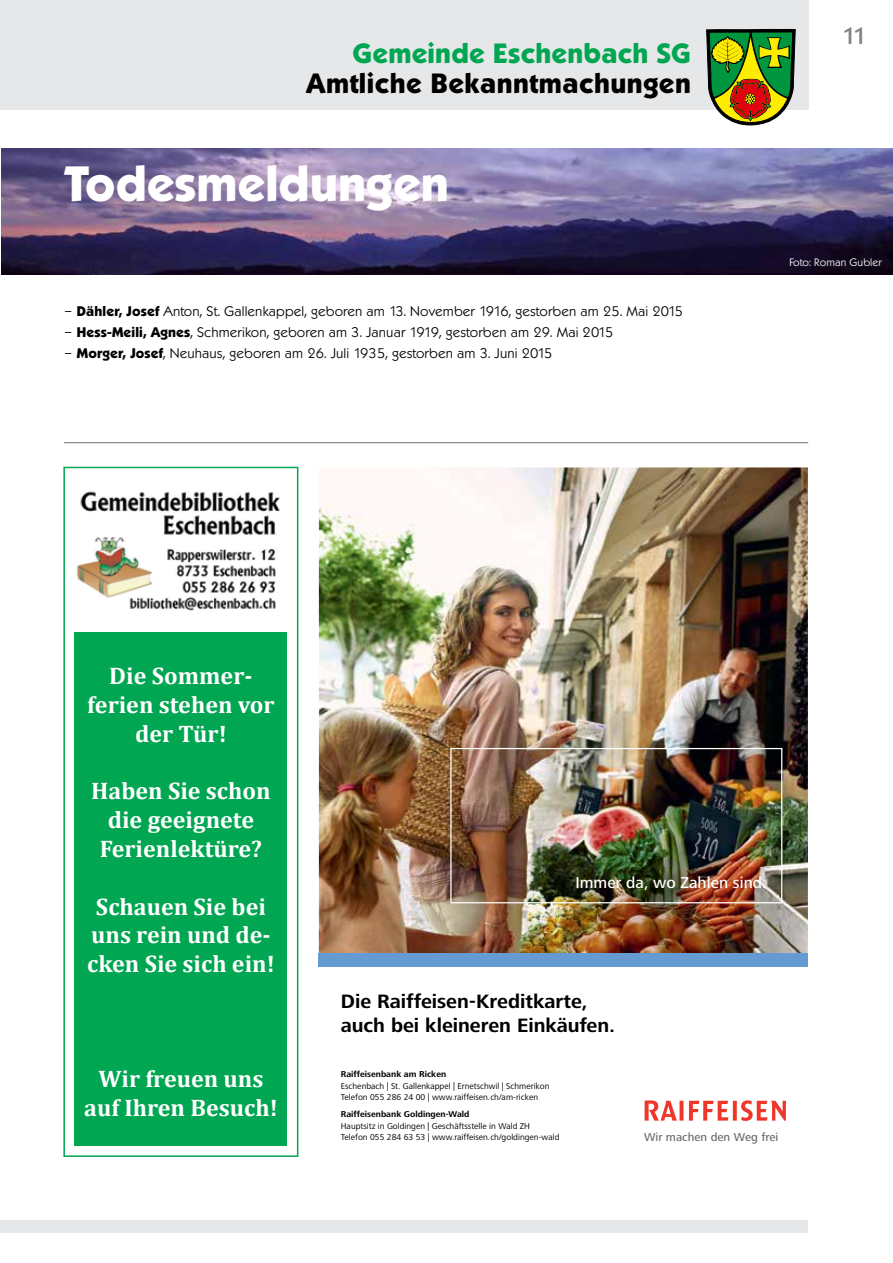
<style>
.page{position:relative;width:893px;height:1263px;background:#fff}
.page>*{position:absolute;margin:0;border:0;box-sizing:border-box;transform-origin:0 0}
.t1{font:700 48px "Koblenz TS";color:#fff}
.t2{font:700 27px "Koblenz TS";letter-spacing:.02em;color:#000}
.t3{font:700 27px "Koblenz TS";letter-spacing:.01em;color:#00a651}
.t4{font:700 24px/28.8px "Cambria";color:#fff;text-align:center}
.t5{font:500 22.5px "Koblenz TS";color:#808285}
.t6{font:700 20.1px/24px "Frutiger Next LT";letter-spacing:-.005em;color:#000}
.t7{font:500 16.35px "Frutiger Next LT";color:#fff}
.t8{font:300 13.5px "Koblenz TS";letter-spacing:.01em;color:#000}
.t9{font:500 11.85px "Frutiger Next LT";color:#6d6e71}
.t10{font:300 10.5px "Koblenz TS";letter-spacing:.01em;color:#fff}
.t11{font:8.7px/11.2px "Frutiger Next LT";color:#000}
.t12{font:700 8.7px "Frutiger Next LT";color:#000}
.s1{font-weight:700}
</style>
<div class="page">
<div style="left:0;top:1220px;width:808px;height:13px;background:#e6e7e8"></div>
<img style="left:1px;top:149px;width:892px;height:125px">
<div style="left:0;top:0;width:809px;height:110px;background:#e6e7e8"></div>
<svg style="left:706px;top:28px;width:90px;height:98px;background:#7a8934"></svg>
<img style="left:319px;top:467px;width:489px;height:654px">
<hr style="left:64px;top:442px;width:744px;height:1px;background:#808285">
<div style="left:63px;top:467px;width:235px;height:690px;border:2px solid #00a651"></div>
<img style="left:76px;top:491px;width:205px;height:120px">
<div style="left:75px;top:632px;width:212px;height:514px;background:#00a651"></div>
<h2 class="t3" style="left:352px;top:37px;width:340px">Gemeinde Eschenbach SG</h2>
<h2 class="t2" style="left:306px;top:67px;width:386px">Amtliche Bekanntmachungen</h2>
<h1 class="t1" style="left:64px;top:154px;width:386px">Todesmeldungen</h1>
<p class="t8" style="left:64px;top:303px;width:620px">– <span class="s1">Dähler, Josef</span> Anton, St. Gallenkappel, geboren am 13. November 1916, gestorben am 25. Mai 2015</p>
<p class="t8" style="left:64px;top:324px;width:551px">– <span class="s1">Hess-Meili, Agnes</span>, Schmerikon, geboren am 3. Januar 1919, gestorben am 29. Mai 2015</p>
<p class="t8" style="left:64px;top:345px;width:490px">– <span class="s1">Morger, Josef</span>, Neuhaus, geboren am 26. Juli 1935, gestorben am 3. Juni 2015</p>
<h3 class="t5" style="left:842px;top:23px;width:26px">11</h3>
<p class="t10" style="left:789px;top:256px;width:94px">Foto: Roman Gubler</p>
<h3 class="t4" style="left:87px;top:661px;width:189px">Die Sommer&shy;ferien stehen vor der Tür!</h3>
<h3 class="t4" style="left:91px;top:776px;width:181px">Haben Sie schon die geeignete<br>Ferienlektüre?</h3>
<h3 class="t4" style="left:87px;top:891px;width:189px">Schauen Sie bei uns rein und de&shy;cken Sie sich ein!</h3>
<h3 class="t4" style="left:84px;top:1064px;width:195px">Wir freuen uns auf Ihren Besuch!</h3>
<p class="t7" style="left:575px;top:873px;width:193px">Immer da, wo Zahlen sind.</p>
<h3 class="t6" style="left:341px;top:989px;width:276px">Die Raiffeisen-Kreditkarte, auch bei kleineren Einkäufen.</h3>
<p class="t12" style="left:341px;top:1069px;width:107px">Raiffeisenbank am Ricken</p>
<p class="t11" style="left:341px;top:1080px;width:210px">Eschenbach | St. Gallenkappel | Ernetschwil | Schmerikon<br>Telefon 055 286 24 00 | www.raiffeisen.ch/am-ricken</p>
<p class="t12" style="left:341px;top:1109px;width:130px">Raiffeisenbank Goldingen-Wald</p>
<p class="t11" style="left:341px;top:1120px;width:220px">Hauptsitz in Goldingen | Geschäftsstelle in Wald ZH<br>Telefon 055 284 63 53 | www.raiffeisen.ch/goldingen-wald</p>
<p class="t9" style="left:644px;top:1130px;width:136px">Wir machen den Weg frei</p>
</div>
